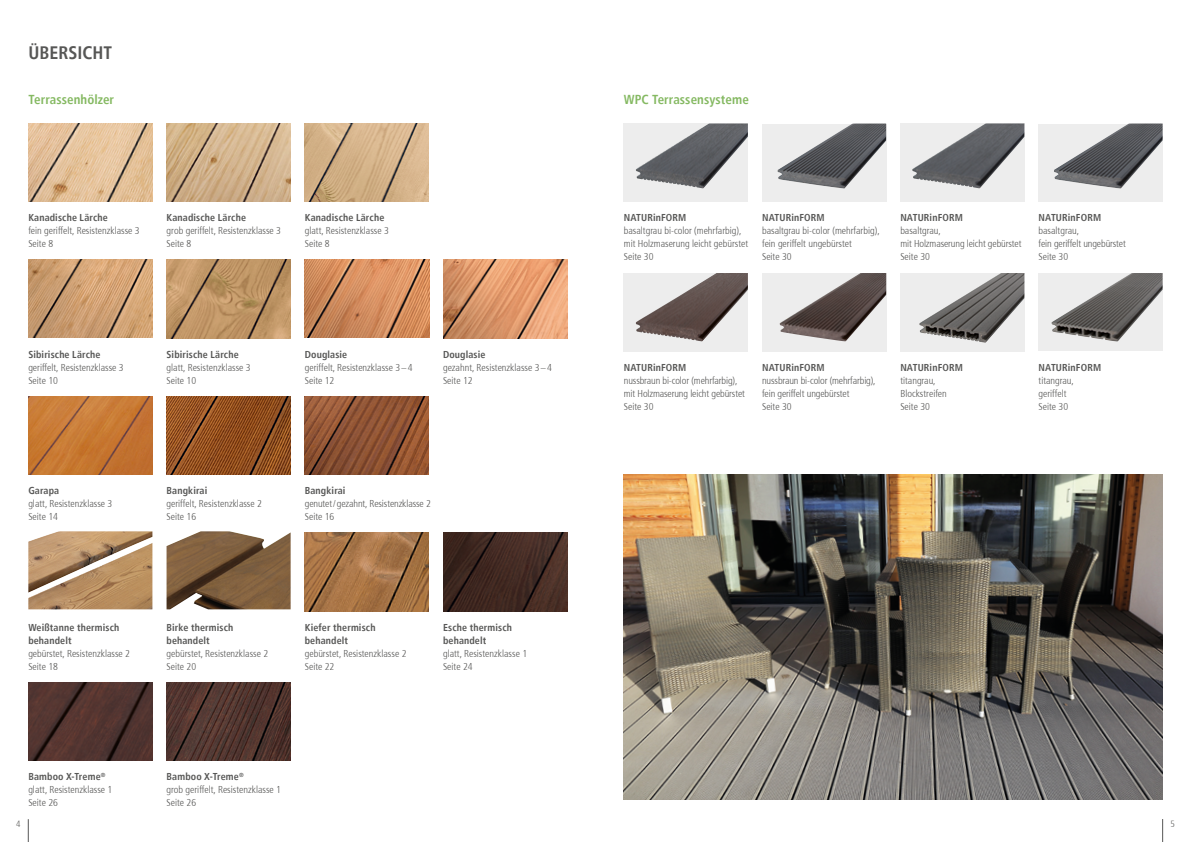
<style>
.page{position:relative;width:1191px;height:842px;background:#fff}
.page>*{position:absolute;margin:0;border:0;box-sizing:border-box;transform-origin:0 0}
.t1{font:700 condensed 18px "Frutiger";color:#575756}
.t2{font:700 condensed 13px "Frutiger";letter-spacing:.005em;color:#85b962}
.t3{font:300 condensed 10px/13px "Frutiger";color:#575756}
.t4{font:700 condensed 10px/13px "Frutiger";letter-spacing:.015em;color:#575756}
.t5{font:300 condensed 9px "Frutiger";color:#575756}
.s1{font-weight:700}
</style>
<div class="page">
<img style="left:28px;top:124px;width:124px;height:78px">
<img style="left:28px;top:397px;width:124px;height:78px">
<img style="left:305px;top:397px;width:124px;height:78px">
<img style="left:167px;top:397px;width:124px;height:78px">
<img style="left:443px;top:533px;width:124px;height:78px">
<img style="left:28px;top:682px;width:124px;height:78px">
<img style="left:166px;top:682px;width:124px;height:78px">
<img style="left:167px;top:124px;width:124px;height:78px">
<img style="left:305px;top:124px;width:124px;height:78px">
<img style="left:443px;top:260px;width:124px;height:78px">
<img style="left:305px;top:260px;width:124px;height:78px">
<div style="left:624px;top:123px;width:124px;height:78px;background:#ededed"></div>
<img style="left:636px;top:123px;width:112px;height:65px">
<div style="left:900px;top:123px;width:124px;height:78px;background:#ededed"></div>
<img style="left:912px;top:123px;width:112px;height:65px">
<div style="left:762px;top:124px;width:124px;height:78px;background:#ededed"></div>
<img style="left:777px;top:124px;width:109px;height:65px">
<div style="left:1038px;top:124px;width:124px;height:77px;background:#ededed"></div>
<img style="left:1054px;top:124px;width:108px;height:65px">
<div style="left:900px;top:273px;width:124px;height:78px;background:#ededed"></div>
<img style="left:919px;top:273px;width:105px;height:70px">
<div style="left:624px;top:273px;width:124px;height:78px;background:#ededed"></div>
<img style="left:635px;top:273px;width:113px;height:68px">
<div style="left:762px;top:273px;width:124px;height:78px;background:#ededed"></div>
<img style="left:779px;top:273px;width:107px;height:68px">
<div style="left:1038px;top:273px;width:124px;height:78px;background:#ededed"></div>
<img style="left:1051px;top:273px;width:111px;height:69px">
<img style="left:624px;top:475px;width:538px;height:324px">
<img style="left:28px;top:260px;width:124px;height:78px">
<img style="left:167px;top:260px;width:124px;height:78px">
<img style="left:305px;top:533px;width:124px;height:78px">
<img style="left:28px;top:531px;width:124px;height:78px">
<img style="left:166px;top:531px;width:125px;height:78px">
<svg style="left:1162px;top:819px;width:1px;height:23px"></svg>
<svg style="left:28px;top:819px;width:1px;height:23px"></svg>
<h1 class="t1" style="left:28px;top:42px;width:85px">ÜBERSICHT</h1>
<h2 class="t2" style="left:29px;top:92px;width:87px">Terrassenhölzer</h2>
<h2 class="t2" style="left:624px;top:92px;width:126px">WPC Terrassensysteme</h2>
<p class="t4" style="left:28px;top:211px;width:81px">Kanadische Lärche</p>
<p class="t3" style="left:28px;top:224px;width:113px">fein geriffelt, Resistenzklasse 3<br>Seite 8</p>
<p class="t4" style="left:167px;top:211px;width:81px">Kanadische Lärche</p>
<p class="t3" style="left:167px;top:224px;width:116px">grob geriffelt, Resistenzklasse 3<br>Seite 8</p>
<p class="t4" style="left:305px;top:211px;width:81px">Kanadische Lärche</p>
<p class="t3" style="left:305px;top:224px;width:86px">glatt, Resistenzklasse 3<br>Seite 8</p>
<p class="t4" style="left:28px;top:348px;width:74px">Sibirische Lärche</p>
<p class="t3" style="left:28px;top:361px;width:97px">geriffelt, Resistenzklasse 3<br>Seite 10</p>
<p class="t4" style="left:167px;top:348px;width:74px">Sibirische Lärche</p>
<p class="t3" style="left:167px;top:361px;width:86px">glatt, Resistenzklasse 3<br>Seite 10</p>
<p class="t4" style="left:305px;top:348px;width:44px">Douglasie</p>
<p class="t3" style="left:305px;top:361px;width:109px">geriffelt, Resistenzklasse 3 – 4<br>Seite 12</p>
<p class="t4" style="left:443px;top:348px;width:44px">Douglasie</p>
<p class="t3" style="left:443px;top:361px;width:110px">gezahnt, Resistenzklasse 3 – 4<br>Seite 12</p>
<p class="t4" style="left:28px;top:484px;width:32px">Garapa</p>
<p class="t3" style="left:28px;top:497px;width:86px">glatt, Resistenzklasse 3<br>Seite 14</p>
<p class="t4" style="left:167px;top:484px;width:42px">Bangkirai</p>
<p class="t3" style="left:167px;top:497px;width:97px">geriffelt, Resistenzklasse 2<br>Seite 16</p>
<p class="t4" style="left:305px;top:484px;width:42px">Bangkirai</p>
<p class="t3" style="left:305px;top:497px;width:127px">genutet/gezahnt, Resistenzklasse 2<br>Seite 16</p>
<p class="t4" style="left:28px;top:621px;width:93px">Weißtanne thermisch behandelt</p>
<p class="t3" style="left:28px;top:647px;width:103px">gebürstet, Resistenzklasse 2<br>Seite 18</p>
<p class="t4" style="left:167px;top:621px;width:68px">Birke thermisch behandelt</p>
<p class="t3" style="left:167px;top:647px;width:103px">gebürstet, Resistenzklasse 2<br>Seite 20</p>
<p class="t4" style="left:305px;top:621px;width:72px">Kiefer thermisch behandelt</p>
<p class="t3" style="left:305px;top:647px;width:103px">gebürstet, Resistenzklasse 2<br>Seite 22</p>
<p class="t4" style="left:443px;top:621px;width:71px">Esche thermisch behandelt</p>
<p class="t3" style="left:443px;top:647px;width:86px">glatt, Resistenzklasse 1<br>Seite 24</p>
<p class="t3" style="left:28px;top:770px;width:86px"><span class="s1">Bamboo X-Treme</span><sup>® </sup>glatt, Resistenzklasse 1<br>Seite 26</p>
<p class="t3" style="left:166px;top:770px;width:116px"><span class="s1">Bamboo X-Treme</span><sup>®<br></sup>grob geriffelt, Resistenzklasse 1<br>Seite 26</p>
<p class="t4" style="left:624px;top:211px;width:64px">NATURinFORM</p>
<p class="t3" style="left:624px;top:224px;width:126px">basaltgrau bi-color (mehrfarbig), mit Holzmaserung leicht gebürstet<br>Seite 30</p>
<p class="t4" style="left:762px;top:211px;width:64px">NATURinFORM</p>
<p class="t3" style="left:762px;top:224px;width:119px">basaltgrau bi-color (mehrfarbig), fein geriffelt ungebürstet<br>Seite 30</p>
<p class="t4" style="left:900px;top:211px;width:64px">NATURinFORM</p>
<p class="t3" style="left:900px;top:224px;width:123px">basaltgrau,<br>mit Holzmaserung leicht gebürstet<br>Seite 30</p>
<p class="t4" style="left:1038px;top:211px;width:64px">NATURinFORM</p>
<p class="t3" style="left:1038px;top:224px;width:89px">basaltgrau,<br>fein geriffelt ungebürstet<br>Seite 30</p>
<p class="t4" style="left:624px;top:361px;width:64px">NATURinFORM</p>
<p class="t3" style="left:624px;top:374px;width:123px">nussbraun bi-color (mehrfarbig), mit Holzmaserung leicht gebürstet<br>Seite 30</p>
<p class="t4" style="left:762px;top:361px;width:64px">NATURinFORM</p>
<p class="t3" style="left:762px;top:374px;width:115px">nussbraun bi-color (mehrfarbig), fein geriffelt ungebürstet<br>Seite 30</p>
<p class="t4" style="left:900px;top:361px;width:64px">NATURinFORM</p>
<p class="t3" style="left:900px;top:374px;width:48px">titangrau,<br>Blockstreifen<br>Seite 30</p>
<p class="t4" style="left:1038px;top:361px;width:64px">NATURinFORM</p>
<p class="t3" style="left:1038px;top:374px;width:37px">titangrau, geriffelt<br>Seite 30</p>
<p class="t5" style="left:16px;top:818px;width:6px">4</p>
<p class="t5" style="left:1170px;top:818px;width:6px">5</p>
</div>
